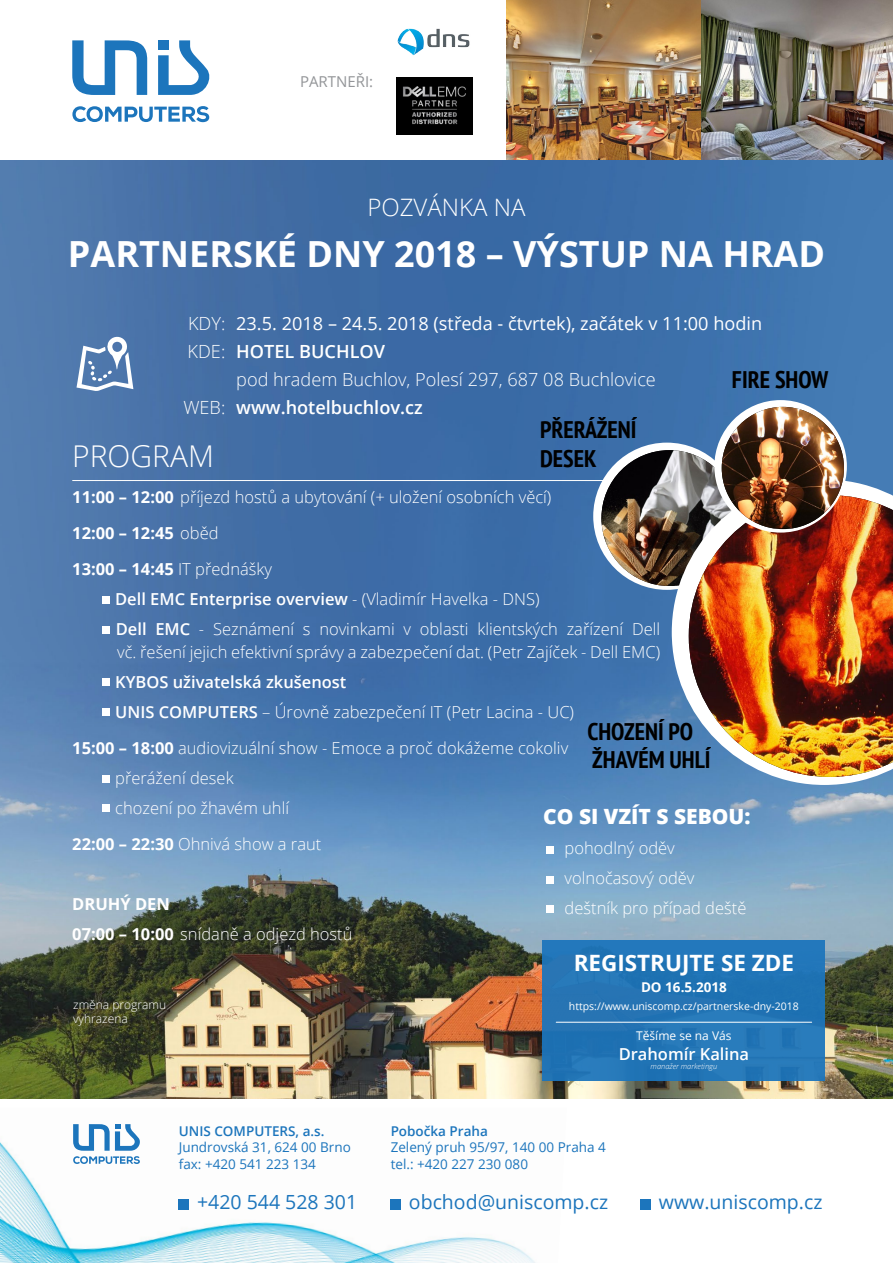
<style>
.page{position:relative;width:893px;height:1263px;background:#fff}
.page>*{position:absolute;margin:0;border:0;box-sizing:border-box;transform-origin:0 0}
.t1{font:700 36px "Open Sans";color:#fff}
.t2{font:300 30px "Open Sans";color:#fff}
.t3{font:700 condensed 24px/28.8px "PT Sans";color:#000}
.t4{font:300 24px "Open Sans";color:#fff}
.t5{font:700 22.5px "Open Sans";color:#fff}
.t6{font:800 21px "Open Sans";color:#fff}
.t7{font:19.5px "Open Sans";color:#1c75bc}
.t8{font:300 18.15px/28px "Open Sans";color:#fff}
.t9{font:18.15px "Open Sans";color:#fff}
.t10{font:600 18.15px "Open Sans";color:#fff}
.t11{font:300 16.5px/30px "Open Sans";color:#fff}
.t12{font:600 16.5px/30px "Open Sans";color:#fff}
.t13{font:700 16.5px/30px "Open Sans";color:#fff}
.t14{font:15px "Open Sans";color:#939598}
.t15{font:13.5px/16.2px "Open Sans";color:#1c75bc}
.t16{font:600 13.5px "Open Sans";color:#1c75bc}
.t17{font:700 13.5px "Open Sans";color:#fff}
.t18{font:300 12px/14.4px "Open Sans";color:#fff}
.t19{font:12px "Open Sans";color:#fff}
.t20{font:10.5px "Open Sans";color:#fff}
.t21{font:italic 300 7.5px "Open Sans";color:#fff}
.s1{font-weight:700}
.s2{font-weight:600}
.s3{font-weight:300}
</style>
<div class="page">
<img style="left:700px;top:0;width:193px;height:161px">
<img style="left:507px;top:0;width:193px;height:161px">
<img style="left:0;top:161px;width:893px;height:937px">
<img style="left:0;top:1142px;width:535px;height:121px">
<div style="left:641px;top:1199px;width:10px;height:10px;background:#1c75bc"></div>
<div style="left:179px;top:1199px;width:10px;height:10px;background:#1c75bc"></div>
<div style="left:391px;top:1199px;width:10px;height:10px;background:#1c75bc"></div>
<svg style="left:73px;top:1124px;width:69px;height:40px"></svg>
<svg style="left:72px;top:40px;width:75px;height:55px"></svg>
<svg style="left:158px;top:40px;width:52px;height:55px"></svg>
<svg style="left:72px;top:106px;width:137px;height:16px"></svg>
<hr style="left:72px;top:480px;width:536px;height:1px;background:#fff">
<svg style="left:77px;top:335px;width:56px;height:56px"></svg>
<div style="left:546px;top:846px;width:7px;height:7px;background:#fff"></div>
<div style="left:546px;top:876px;width:7px;height:7px;background:#fff"></div>
<div style="left:546px;top:906px;width:7px;height:7px;background:#fff"></div>
<div style="left:542px;top:940px;width:282px;height:141px;background:#2374b5"></div>
<hr style="left:556px;top:1022px;width:256px;height:1px;background:#fff">
<img style="left:396px;top:78px;width:76px;height:57px">
<img style="left:397px;top:28px;width:73px;height:28px">
<div style="left:233px;top:396px;width:193px;height:24px;background:#3e6ba5"></div>
<div style="left:593px;top:443px;width:147px;height:147px;background:#fff;border-radius:50%"></div>
<img style="left:601px;top:450px;width:136px;height:136px;border-radius:68px">
<svg style="left:672px;top:479px;width:221px;height:306px"></svg>
<img style="left:689px;top:495px;width:204px;height:282px">
<svg style="left:714px;top:400px;width:133px;height:133px"></svg>
<img style="left:722px;top:407px;width:122px;height:121px">
<div style="left:103px;top:596px;width:7px;height:7px;background:#fff"></div>
<div style="left:103px;top:626px;width:7px;height:7px;background:#fff"></div>
<div style="left:103px;top:678px;width:7px;height:7px;background:#fff"></div>
<div style="left:103px;top:775px;width:7px;height:7px;background:#fff"></div>
<div style="left:103px;top:708px;width:7px;height:7px;background:#fff"></div>
<div style="left:103px;top:805px;width:7px;height:7px;background:#fff"></div>
<p class="t14" style="left:300px;top:72px;width:75px">PARTNEŘI:</p>
<h3 class="t4" style="left:367px;top:190px;width:160px">POZVÁNKA NA</h3>
<h1 class="t1" style="left:68px;top:228px;width:759px">PARTNERSKÉ DNY 2018 – VÝSTUP NA HRAD</h1>
<p class="t8" style="left:188px;top:309px;width:39px">KDY:<br>KDE:</p>
<p class="t8" style="left:183px;top:393px;width:43px">WEB:</p>
<p class="t9" style="left:236px;top:311px;width:528px">23.5. 2018 – 24.5. 2018 (středa - čtvrtek), začátek v 11:00 hodin</p>
<p class="t10" style="left:236px;top:339px;width:150px">HOTEL BUCHLOV</p>
<p class="t8" style="left:236px;top:365px;width:421px">pod hradem Buchlov, Polesí 297, 687 08 Buchlovice</p>
<p class="t10" style="left:236px;top:395px;width:188px">www.hotelbuchlov.cz</p>
<h3 class="t3" style="left:732px;top:365px;width:98px">FIRE SHOW</h3>
<h3 class="t3" style="left:540px;top:415px;width:98px">PŘERÁŽENÍ<br>DESEK</h3>
<h2 class="t2" style="left:72px;top:436px;width:143px">PROGRAM</h2>
<p class="t11" style="left:72px;top:479px;width:481px;line-height:36px"><span class="s1">11:00 – 12:00</span> příjezd hostů a ubytování (+ uložení osobních věcí)<br><span class="s1">12:00 – 12:45</span> oběd<br><span class="s1">13:00 – 14:45</span> IT přednášky</p>
<p class="t11" style="left:115px;top:584px;width:546px"><span class="s2">Dell EMC Enterprise overview</span> - (Vladimír Havelka - DNS)<br><span class="s2">Dell EMC</span> - Seznámení s novinkami v oblasti klientských zařízení Dell</p>
<p class="t11" style="left:117px;top:636px;width:544px">vč. řešení jejich efektivní správy a zabezpečení dat. (Petr Zajíček - Dell EMC)</p>
<p class="t12" style="left:115px;top:666px;width:460px">KYBOS uživatelská zkušenost<br>UNIS COMPUTERS <span class="s3">– Úrovně zabezpečení IT (Petr Lacina - UC)</span></p>
<p class="t11" style="left:115px;top:732px;width:455px;text-indent:-43px"><span class="s1">15:00 – 18:00</span> audiovizuální show - Emoce a proč dokážeme cokoliv přerážení desek<br>chození po žhavém uhlí</p>
<p class="t11" style="left:72px;top:828px;width:251px"><span class="s1">22:00 – 22:30</span> Ohnivá show a raut</p>
<h3 class="t3" style="left:587px;top:716px;width:125px">CHOZENÍ PO<br>ŽHAVÉM UHLÍ</h3>
<p class="t6" style="left:543px;top:801px;width:209px">CO SI VZÍT S SEBOU:</p>
<p class="t11" style="left:565px;top:833px;width:183px">pohodlný oděv volnočasový oděv deštník pro případ deště</p>
<h3 class="t5" style="left:574px;top:947px;width:222px">REGISTRUJTE SE ZDE</h3>
<p class="t17" style="left:641px;top:978px;width:87px">DO 16.5.2018</p>
<p class="t20" style="left:569px;top:999px;width:232px">https://www.uniscomp.cz/partnerske-dny-2018</p>
<p class="t19" style="left:636px;top:1028px;width:97px">Těšíme se na Vás</p>
<p class="t12" style="left:619px;top:1039px;width:132px">Drahomír Kalina</p>
<p class="t21" style="left:651px;top:1061px;width:68px">manažer marketingu</p>
<p class="t13" style="left:72px;top:888px;width:282px">DRUHÝ DEN<br>07:00 – 10:00 <span class="s3">snídaně a odjezd hostů</span></p>
<p class="t18" style="left:73px;top:997px;width:95px">změna programu vyhrazena</p>
<p class="t16" style="left:179px;top:1122px;width:147px">UNIS COMPUTERS, a.s.</p>
<p class="t15" style="left:179px;top:1139px;width:174px">Jundrovská 31, 624 00 Brno fax: +420 541 223 134</p>
<p class="t16" style="left:391px;top:1122px;width:99px">Pobočka Praha</p>
<p class="t15" style="left:391px;top:1139px;width:217px">Zelený pruh 95/97, 140 00 Praha 4 tel.: +420 227 230 080</p>
<p class="t7" style="left:197px;top:1189px;width:162px">+420 544 528 301</p>
<p class="t7" style="left:409px;top:1189px;width:201px">obchod@uniscomp.cz</p>
<p class="t7" style="left:659px;top:1189px;width:165px">www.uniscomp.cz</p>
</div>
